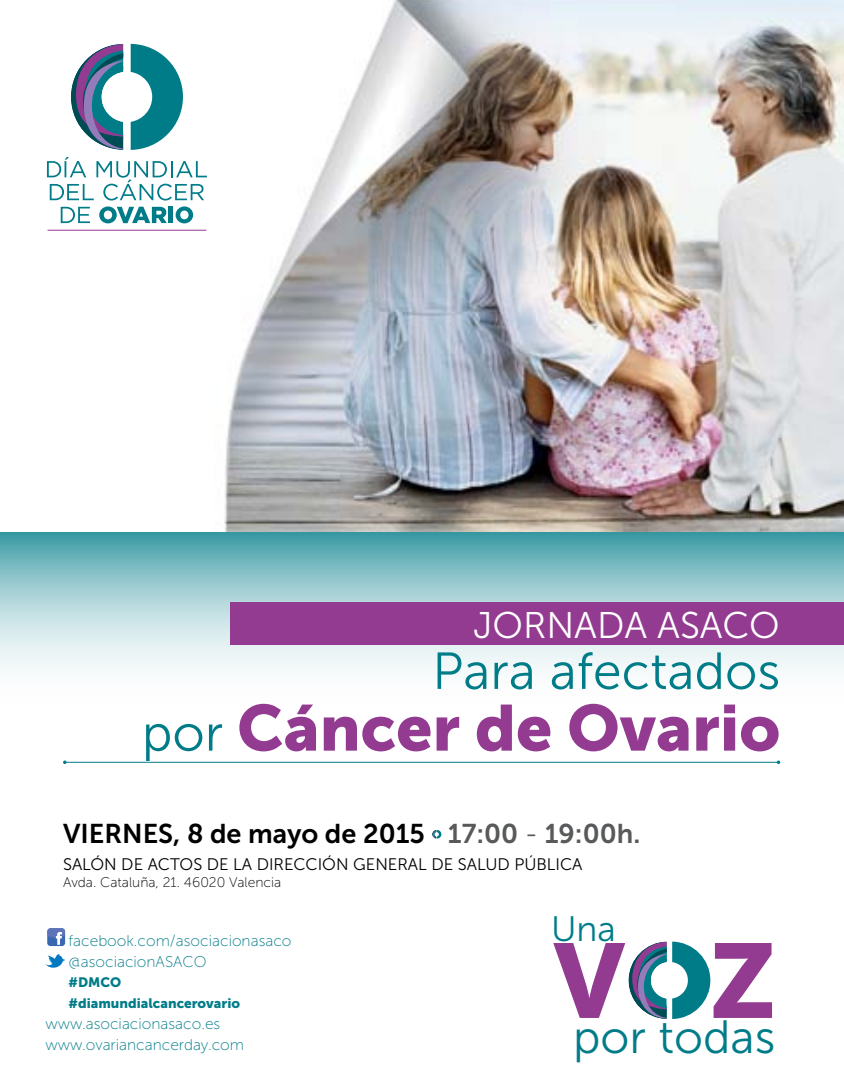
<style>
.page{position:relative;width:844px;height:1092px;background:#fff}
.page>*{position:absolute;margin:0;border:0;box-sizing:border-box;transform-origin:0 0}
.t1{font:104.65px "Museo Sans 900";color:#933b91}
.t2{font:64.4px "Museo Sans 900";color:#933b91}
.t3{font:51.8px "Museo Sans 300";color:#007c89}
.t4{font:46.55px "Museo Sans 300";color:#007c89}
.t5{font:37.1px "Museo Sans 300";color:#fff}
.t6{font:35.35px "Museo Sans 300";color:#007c89}
.t7{font:26.95px "Museo Sans 700";color:#000}
.t8{font:16.62px "Museo Sans 300";color:#000}
.t9{font:15.58px/20.8px "Museo Sans 100";color:#007c89}
.t10{font:13.83px "Museo Sans 100";color:#000}
.t11{font:13.65px/20.8px "Museo Sans 900";color:#007c89}
.s1{font-family:"Museo Sans 300";font-size:51.8px;color:#007c89}
.s2{color:#58595b}
.s3{font-family:"Museo Sans 300";color:#58595b}
</style>
<div class="page">
<img style="left:47px;top:0;width:796px;height:532px">
<svg style="left:0;top:532px;width:843px;height:138px;background:#9dcbd1"></svg>
<div style="left:230px;top:602px;width:613px;height:42px;background:#933b91"></div>
<svg style="left:131px;top:44px;width:52px;height:106px"></svg>
<svg style="left:71px;top:44px;width:52px;height:106px"></svg>
<svg style="left:47px;top:157px;width:160px;height:43px"></svg>
<svg style="left:61px;top:207px;width:29px;height:16px"></svg>
<svg style="left:99px;top:206px;width:68px;height:17px"></svg>
<hr style="left:169px;top:207px;width:4px;height:16px;background:#007c89">
<svg style="left:175px;top:206px;width:18px;height:17px"></svg>
<hr style="left:47px;top:230px;width:159px;height:1px;background:#933b91">
<svg style="left:432px;top:830px;width:9px;height:8px"></svg>
<hr style="left:65px;top:761px;width:713px;height:1px;background:#007c89">
<svg style="left:776px;top:760px;width:4px;height:4px"></svg>
<svg style="left:45px;top:954px;width:20px;height:14px"></svg>
<svg style="left:47px;top:928px;width:18px;height:17px"></svg>
<svg style="left:47px;top:928px;width:18px;height:16px"></svg>
<svg style="left:672px;top:941px;width:38px;height:77px"></svg>
<svg style="left:628px;top:941px;width:38px;height:77px"></svg>
<h3 class="t5" style="left:473px;top:604px;width:308px">JORNADA ASACO</h3>
<h3 class="t3" style="left:432px;top:643px;width:349px">Para afectados</h3>
<h2 class="t2" style="left:142px;top:691px;width:639px"><span class="s1">por</span> Cáncer de Ovario</h2>
<h3 class="t7" style="left:63px;top:818px;width:578px">VIERNES, 8 de mayo de 2015 <span class="s2">17:00</span> <span class="s3">-</span> <span class="s2">19:00h.</span></h3>
<p class="t8" style="left:63px;top:855px;width:521px">SALÓN DE ACTOS DE LA DIRECCIÓN GENERAL DE SALUD PÚBLICA</p>
<p class="t10" style="left:63px;top:874px;width:220px">Avda. Cataluña, 21. 46020 Valencia</p>
<p class="t9" style="left:69px;top:930px;width:224px">facebook.com/asociacionasaco @asociacionASACO</p>
<p class="t11" style="left:69px;top:971px;width:173px">#DMCO #diamundialcancerovario</p>
<p class="t9" style="left:45px;top:1013px;width:200px">www.asociacionasaco.es www.ovariancancerday.com</p>
<h3 class="t6" style="left:551px;top:909px;width:66px">Una</h3>
<h1 class="t1" style="left:553px;top:921px;width:72px">V</h1>
<h3 class="t4" style="left:573px;top:1011px;width:204px">por todas</h3>
<h1 class="t1" style="left:709px;top:921px;width:68px">Z</h1>
</div>
